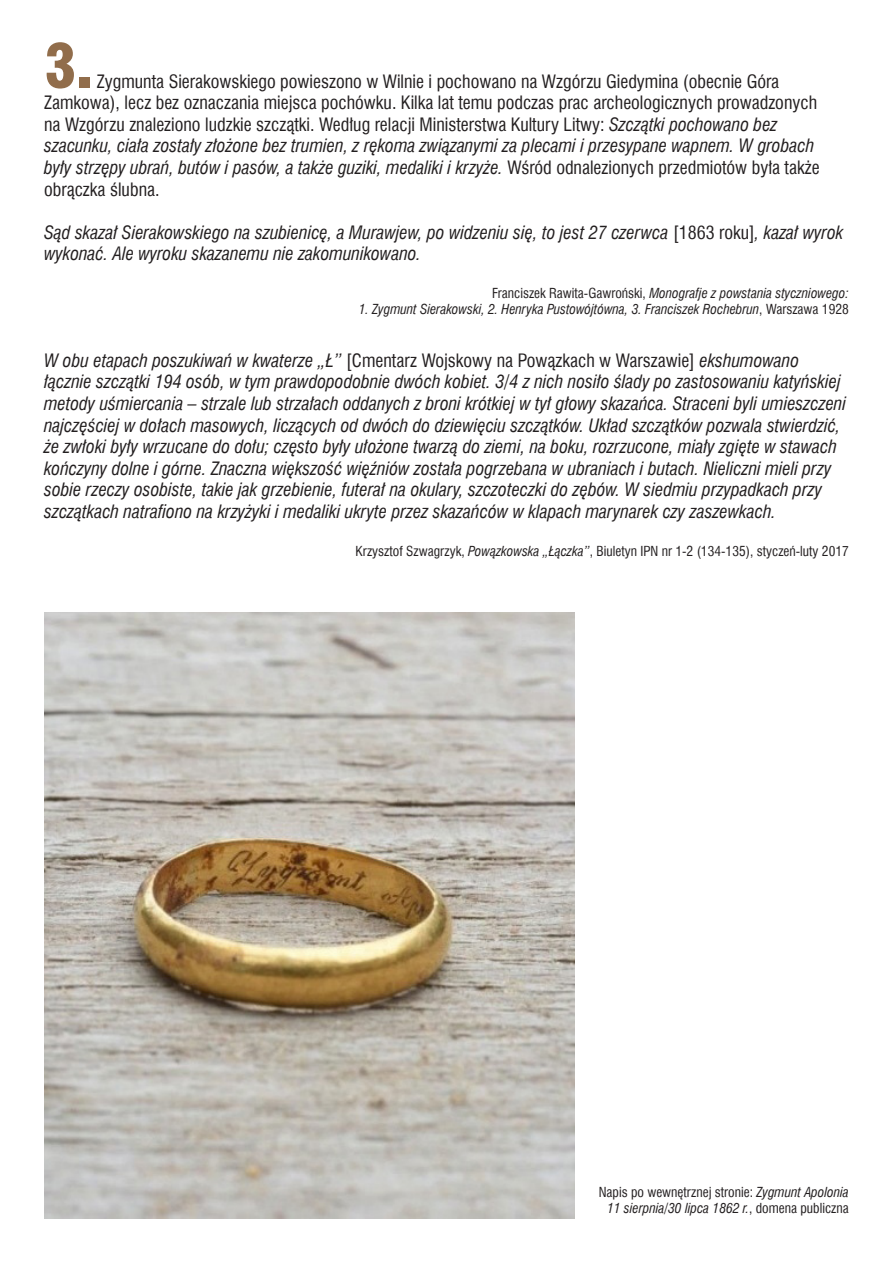
<style>
.page{position:relative;width:893px;height:1263px;background:#fff}
.page>*{position:absolute;margin:0;border:0;box-sizing:border-box;transform-origin:0 0}
.główny{font:60px "Swis 721 Blk Cn EU";color:#916d4b}
.główny-2{font:italic 18px/21.6px "Swis 721 Cn EU";color:#231f20}
.główny-3{font:18px/21.6px "Swis 721 Cn EU";color:#231f20}
.podpis_autora{font:13.5px/16.2px "Swis 721 Cn EU";color:#231f20;text-align:right}
.podpis_autora-2{font:italic 13.5px "Swis 721 Cn EU";color:#231f20}
.s1{font-style:italic}
.s2{font-style:normal}
</style>
<div class="page">
<img style="left:44px;top:612px;width:531px;height:606px">
<p class="główny" style="left:44px;top:29px;width:50px">3.</p>
<p class="główny-3" style="left:44px;top:70px;width:777px;text-indent:53px">Zygmunta Sierakowskiego powieszono w Wilnie i pochowano na Wzgórzu Giedymina (obecnie Góra Zamkowa), lecz bez oznaczania miejsca pochówku. Kilka lat temu podczas prac archeologicznych prowadzonych na Wzgórzu znaleziono ludzkie szczątki. Według relacji Ministerstwa Kultury Litwy: <span class="s1">Szczątki pochowano bez szacunku, ciała zostały złożone bez trumien, z rękoma związanymi za plecami i przesypane wapnem. W grobach były strzępy ubrań, butów i pasów, a także guziki, medaliki i krzyże.</span> Wśród odnalezionych przedmiotów była także obrączka ślubna.</p>
<p class="główny-2" style="left:44px;top:222px;width:801px">Sąd skazał Sierakowskiego na szubienicę, a Murawjew, po widzeniu się, to jest 27 czerwca <span class="s2">[1863 roku]</span>, kazał wyrok wykonać. Ale wyroku skazanemu nie zakomunikowano.</p>
<p class="podpis_autora-2" style="left:492px;top:285px;width:358px"><span class="s2">Franciszek Rawita‑Gawroński,</span> Monografje z powstania styczniowego:</p>
<p class="podpis_autora-2" style="left:359px;top:301px;width:492px">1. Zygmunt Sierakowski, 2. Henryka Pustowójtówna, 3. Franciszek Rochebrun<span class="s2">, Warszawa 1928</span></p>
<p class="główny-2" style="left:44px;top:350px;width:803px">W obu etapach poszukiwań w kwaterze „Ł” <span class="s2">[Cmentarz Wojskowy na Powązkach w Warszawie]</span> ekshumowano łącznie szczątki 194 osób, w tym prawdopodobnie dwóch kobiet. 3/4 z nich nosiło ślady po zastosowaniu katyńskiej metody uśmiercania – strzale lub strzałach oddanych z broni krótkiej w tył głowy skazańca. Straceni byli umieszczeni najczęściej w dołach masowych, liczących od dwóch do dziewięciu szczątków. Układ szczątków pozwala stwierdzić, że zwłoki były wrzucane do dołu; często były ułożone twarzą do ziemi, na boku, rozrzucone, miały zgięte w stawach kończyny dolne i górne. Znaczna większość więźniów została pogrzebana w ubraniach i butach. Nieliczni mieli przy sobie rzeczy osobiste, takie jak grzebienie, futerał na okulary, szczoteczki do zębów. W siedmiu przypadkach przy szczątkach natrafiono na krzyżyki i medaliki ukryte przez skazańców w klapach marynarek czy zaszewkach.</p>
<p class="podpis_autora" style="left:355px;top:543px;width:495px">Krzysztof Szwagrzyk, <span class="s1">Powązkowska „Łączka”</span>, Biuletyn IPN nr 1-2 (134-135), styczeń-luty 2017</p>
<p class="podpis_autora" style="left:599px;top:1184px;width:252px">Napis po wewnętrznej stronie: <span class="s1">Zygmunt Apolonia<br>11 sierpnia/30 lipca 1862 r.</span>, domena publiczna</p>
</div>
